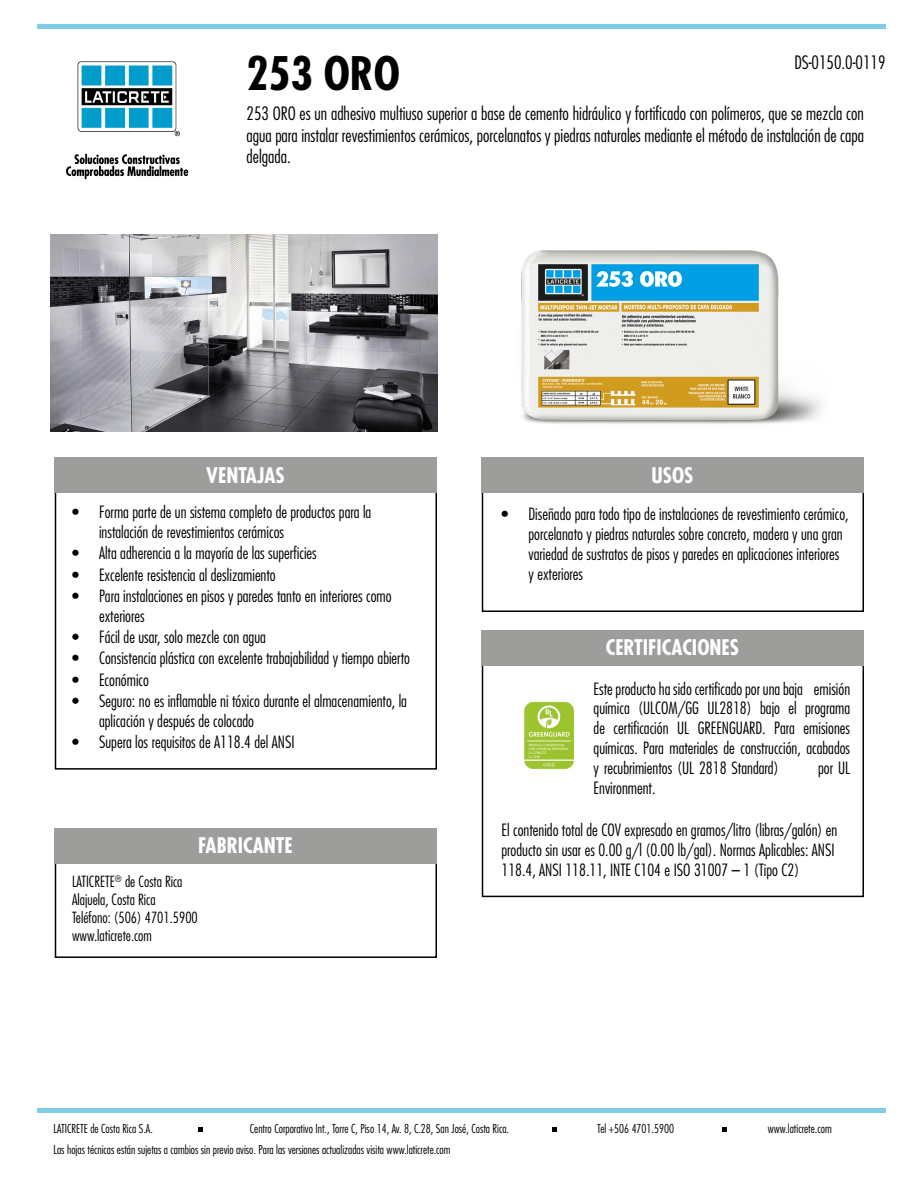
<style>
.page{position:relative;width:918px;height:1188px;background:#fff}
.page>*{position:absolute;margin:0;border:0;box-sizing:border-box;transform-origin:0 0}
.t1{font:700 condensed 45px "Futura Std";color:#000}
.t2{font:700 condensed 21px "Futura Std";color:#fff}
.t3{font:300 condensed 18px/21.6px "Futura Std";color:#000;text-align:justify}
.t4{font:300 condensed 16.5px/19.8px "Futura Std";color:#000}
.t5{font:300 condensed 15px/18px "Futura Std";color:#000}
.t6{font:300 condensed 12px "Futura Std";color:#000}
</style>
<div class="page">
<img style="left:66px;top:61px;width:123px;height:119px">
<div style="left:37px;top:24px;width:849px;height:5px;background:#80cee5"></div>
<div style="left:37px;top:1108px;width:849px;height:5px;background:#80cee5"></div>
<svg style="left:198px;top:1127px;width:5px;height:5px"></svg>
<svg style="left:552px;top:1127px;width:4px;height:5px"></svg>
<svg style="left:722px;top:1127px;width:5px;height:5px"></svg>
<div style="left:55px;top:486px;width:382px;height:284px;border:2px solid #000"></div>
<div style="left:55px;top:457px;width:382px;height:36px;background:#9d9d9c"></div>
<div style="left:482px;top:486px;width:382px;height:126px;border:2px solid #000"></div>
<div style="left:482px;top:457px;width:382px;height:36px;background:#9d9d9c"></div>
<div style="left:55px;top:856px;width:382px;height:102px;border:2px solid #000"></div>
<div style="left:55px;top:828px;width:382px;height:36px;background:#9d9d9c"></div>
<div style="left:482px;top:664px;width:382px;height:233px;border:2px solid #000"></div>
<div style="left:482px;top:630px;width:382px;height:36px;background:#9d9d9c"></div>
<img style="left:524px;top:701px;width:51px;height:69px">
<img style="left:521px;top:250px;width:301px;height:174px">
<img style="left:51px;top:234px;width:387px;height:198px">
<p class="t3" style="left:794px;top:51px;width:93px">DS-0150.0-0119</p>
<h1 class="t1" style="left:247px;top:45px;width:155px">253 ORO</h1>
<p class="t3" style="left:247px;top:103px;width:619px">253 ORO es un adhesivo multiuso superior a base de cemento hidráulico y fortificado con polímeros, que se mezcla con agua para instalar revestimientos cerámicos, porcelanatos y piedras naturales mediante el método de instalación de capa delgada.</p>
<p class="t2" style="left:206px;top:462px;width:80px">VENTAJAS</p>
<p class="t2" style="left:651px;top:462px;width:44px">USOS</p>
<p class="t4" style="left:99px;top:502px;width:274px;text-indent:-27px">• Forma parte de un sistema completo de productos para la instalación de revestimientos cerámicos</p>
<p class="t4" style="left:72px;top:543px;width:246px">• Alta adherencia a la mayoría de las superficies</p>
<p class="t4" style="left:72px;top:565px;width:205px">• Excelente resistencia al deslizamiento</p>
<p class="t4" style="left:99px;top:586px;width:294px;text-indent:-27px">• Para instalaciones en pisos y paredes tanto en interiores como exteriores</p>
<p class="t4" style="left:72px;top:627px;width:195px">• Fácil de usar, solo mezcle con agua</p>
<p class="t4" style="left:72px;top:648px;width:340px">• Consistencia plástica con excelente trabajabilidad y tiempo abierto</p>
<p class="t4" style="left:72px;top:670px;width:78px">• Económico</p>
<p class="t4" style="left:99px;top:691px;width:310px;text-indent:-27px">• Seguro: no es inflamable ni tóxico durante el almacenamiento, la aplicación y después de colocado</p>
<p class="t4" style="left:72px;top:732px;width:224px">• Supera los requisitos de A118.4 del ANSI</p>
<p class="t2" style="left:198px;top:832px;width:96px">FABRICANTE</p>
<p class="t5" style="left:72px;top:873px;width:127px">LATICRETE<sup>®</sup> de Costa Rica<br>Alajuela, Costa Rica<br>Teléfono: (506) 4701.5900 www.laticrete.com</p>
<p class="t4" style="left:529px;top:504px;width:322px;text-indent:-27px">• Diseñado para todo tipo de instalaciones de revestimiento cerámico, porcelanato y piedras naturales sobre concreto, madera y una gran variedad de sustratos de pisos y paredes en aplicaciones interiores y exteriores</p>
<p class="t2" style="left:606px;top:634px;width:135px">CERTIFICACIONES</p>
<p class="t4" style="left:594px;top:679px;width:258px;text-align:justify">Este producto ha sido certificado por una baja emisión química (ULCOM/GG UL2818) bajo el programa de certificación UL GREENGUARD. Para emisiones químicas. Para materiales de construcción, acabados y recubrimientos (UL 2818 Standard)</p>
<p class="t4" style="left:818px;top:758px;width:33px">por UL</p>
<p class="t4" style="left:594px;top:778px;width:63px">Environment.</p>
<p class="t4" style="left:502px;top:820px;width:337px">El contenido total de COV expresado en gramos/litro (libras/galón) en producto sin usar es 0.00 g/l (0.00 lb/gal). Normas Aplicables: ANSI<br>118.4, ANSI 118.11, INTE C104 e ISO 31007 – 1 (Tipo C2)</p>
<p class="t6" style="left:54px;top:1122px;width:101px">LATICRETE de Costa Rica S.A.</p>
<p class="t6" style="left:250px;top:1122px;width:261px">Centro Corporativo Int., Torre C, Piso 14, Av. 8, C.28, San José, Costa Rica.</p>
<p class="t6" style="left:597px;top:1122px;width:78px">Tel +506 4701.5900</p>
<p class="t6" style="left:768px;top:1122px;width:65px">www.laticrete.com</p>
<p class="t6" style="left:54px;top:1143px;width:399px">Las hojas técnicas están sujetas a cambios sin previo aviso. Para las versiones actualizadas visita www.laticrete.com</p>
</div>
